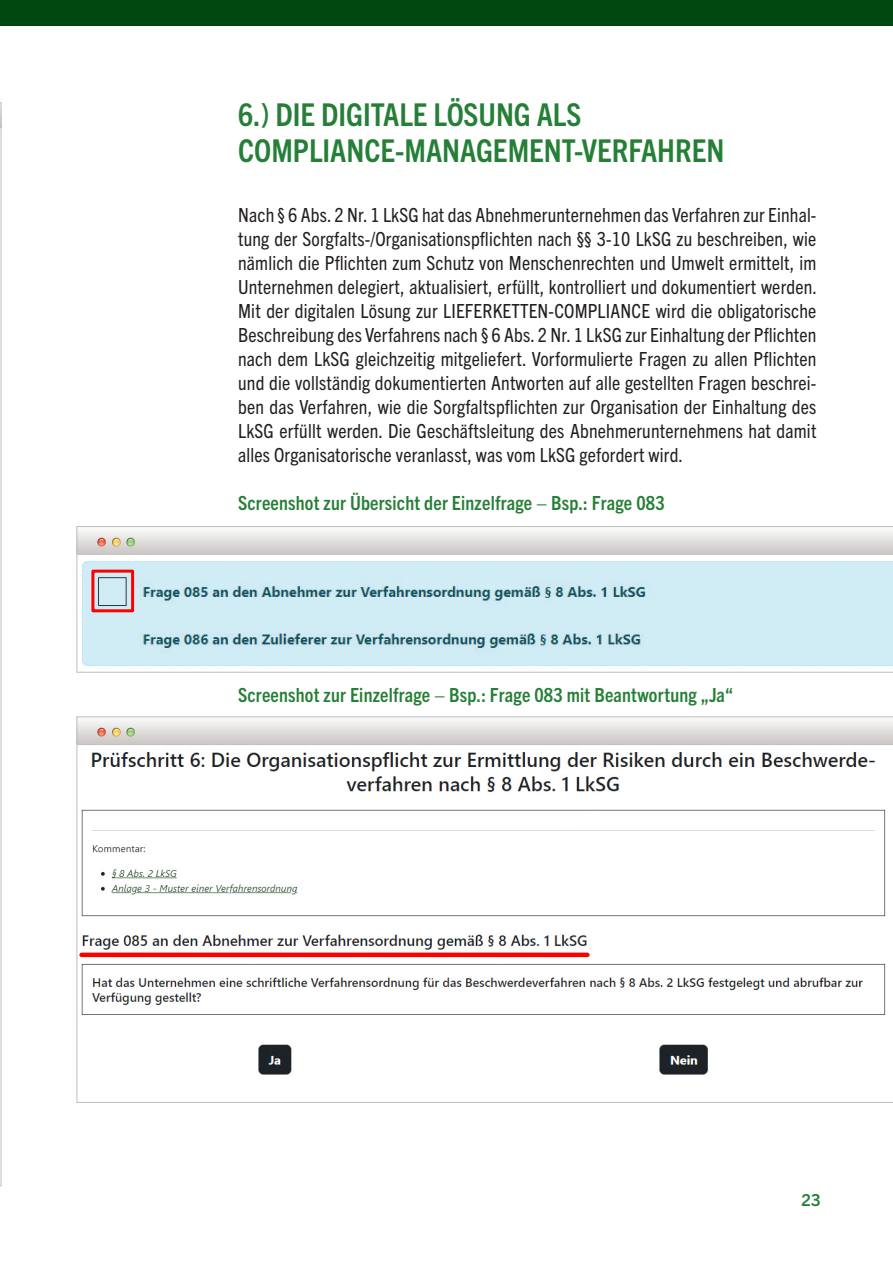
<style>
.page{position:relative;width:893px;height:1263px;background:#fff}
.page>*{position:absolute;margin:0;border:0;box-sizing:border-box;transform-origin:0 0}
.t1{font:700 condensed 31.5px/36px "Trade Gothic Next LT Pro";color:#267f37}
.Fließtext{font:condensed 19.5px/24px "Trade Gothic Next LT Pro";letter-spacing:.01em;color:#231f20;text-align:justify}
.Grafik_headine{font:700 condensed 19.5px "Trade Gothic Next LT Pro";letter-spacing:.01em;color:#267f37}
.t2{font:700 16.5px "Trade Gothic Next LT Pro";color:#267f37}
</style>
<div class="page">
<div style="left:0;top:0;width:893px;height:26px;background:#004710"></div>
<svg style="left:0;top:102px;width:1px;height:1084px"></svg>
<svg style="left:77px;top:526px;width:816px;height:28px"></svg>
<svg style="left:77px;top:554px;width:816px;height:119px;background:#cbe6ee"></svg>
<svg style="left:77px;top:716px;width:816px;height:28px"></svg>
<svg style="left:77px;top:744px;width:816px;height:359px"></svg>
<div style="left:82px;top:952px;width:505px;height:5px;background:#f00"></div>
<div style="left:91px;top:570px;width:43px;height:42px;border:3px solid #f00"></div>
<h1 class="t1" style="left:238px;top:95px;width:488px">6.) DIE DIGITALE LÖSUNG ALS<br>COMPLIANCE-MANAGEMENT-VERFAHREN</h1>
<p class="Fließtext" style="left:238px;top:202px;width:580px">Nach § 6 Abs. 2 Nr. 1 LkSG hat das Abnehmerunternehmen das Verfahren zur Einhal&shy;tung der Sorgfalts-/Organisationspflichten nach §§ 3-10 LkSG zu beschreiben, wie nämlich die Pflichten zum Schutz von Menschenrechten und Umwelt ermittelt, im Unternehmen delegiert, aktualisiert, erfüllt, kontrolliert und dokumentiert werden.<br>Mit der digitalen Lösung zur LIEFERKETTEN-COMPLIANCE wird die obligatorische Beschreibung des Verfahrens nach § 6 Abs. 2 Nr. 1 LkSG zur Einhaltung der Pflichten nach dem LkSG gleichzeitig mitgeliefert. Vorformulierte Fragen zu allen Pflichten und die vollständig dokumentierten Antworten auf alle gestellten Fragen beschrei&shy;ben das Verfahren, wie die Sorgfaltspflichten zur Organisation der Einhaltung des LkSG erfüllt werden. Die Geschäftsleitung des Abnehmerunternehmens hat damit alles Organisatorische veranlasst, was vom LkSG gefordert wird.</p>
<p class="Grafik_headine" style="left:238px;top:490px;width:428px">Screenshot zur Übersicht der Einzelfrage – Bsp.: Frage 083</p>
<p class="Grafik_headine" style="left:238px;top:682px;width:497px">Screenshot zur Einzelfrage – Bsp.: Frage 083 mit Beantwortung „Ja“</p>
<p class="t2" style="left:802px;top:1188px;width:21px">23</p>
</div>
